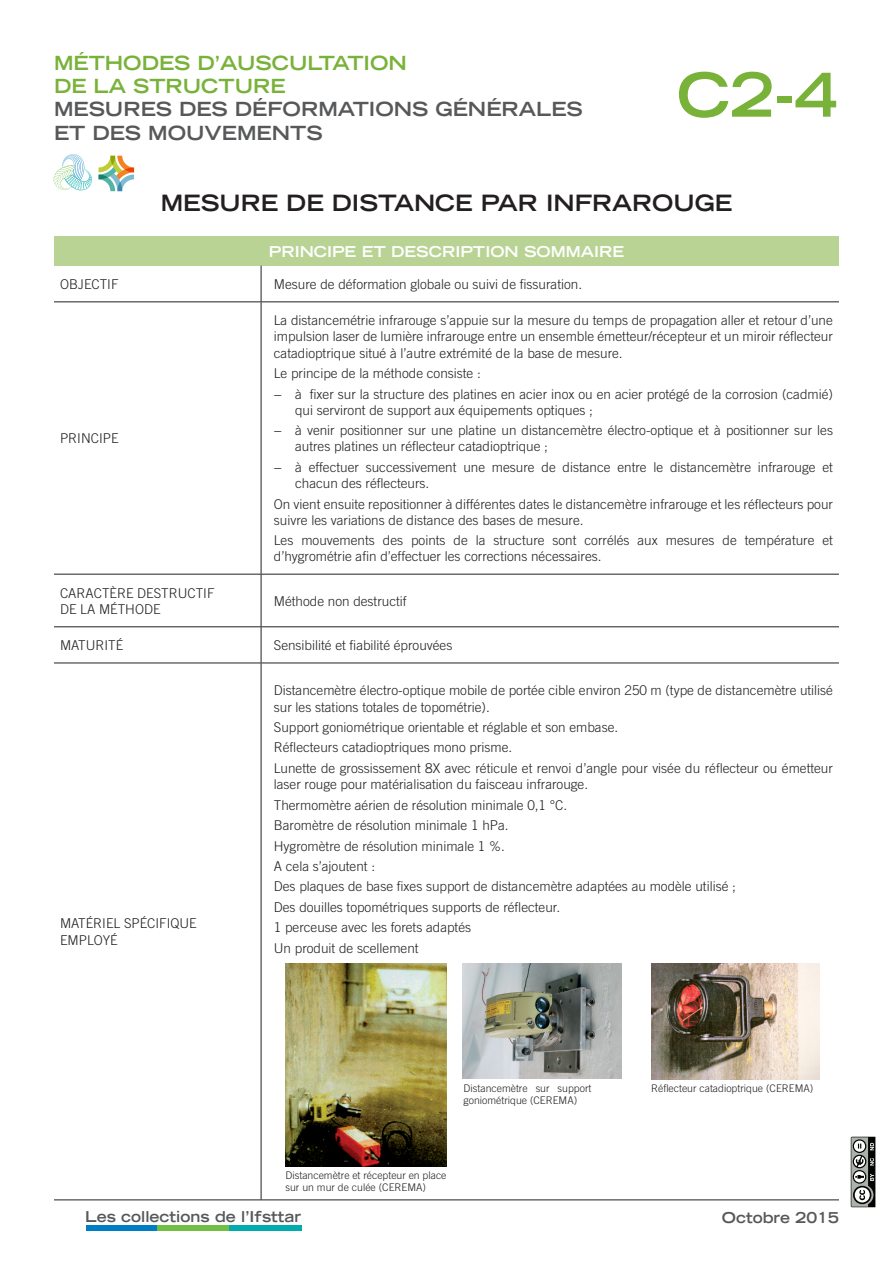
<style>
.page{position:relative;width:893px;height:1263px;background:#fff}
.page>*{position:absolute;margin:0;border:0;box-sizing:border-box;transform-origin:0 0}
.t1{font:700 expanded 60.45px "Trade Gothic LH";color:#79b239}
.t2{font:700 expanded 22.5px "Trade Gothic LH";color:#231f20}
.t3{font:700 expanded 19.5px/23.4px "Trade Gothic LH";color:#57585a}
.t4{font:700 expanded 19.5px/23.4px "Trade Gothic LH";color:#79b239}
.t5{font:700 expanded 15px "Trade Gothic LH";color:#57585a}
.t6{font:700 expanded 15px "Trade Gothic LH";color:#fff}
.t7{font:300 13.5px/20.4px "Trade Gothic";color:#231f20}
.t8{font:300 10.5px/12.6px "Trade Gothic";color:#231f20}
</style>
<div class="page">
<div style="left:86px;top:1226px;width:72px;height:5px;background:#007ec5"></div>
<div style="left:158px;top:1226px;width:72px;height:5px;background:#71bf44"></div>
<div style="left:229px;top:1226px;width:73px;height:5px;background:#00acad"></div>
<svg style="left:851px;top:1137px;width:24px;height:70px;background:#767976"></svg>
<svg style="left:54px;top:154px;width:38px;height:36px"></svg>
<svg style="left:99px;top:156px;width:35px;height:35px"></svg>
<div style="left:54px;top:237px;width:785px;height:29px;background:#b8d394"></div>
<hr style="left:54px;top:301px;width:207px;height:1px;background:#231f20">
<hr style="left:261px;top:301px;width:578px;height:1px;background:#231f20">
<hr style="left:261px;top:302px;width:1px;height:272px;background:#231f20">
<hr style="left:261px;top:266px;width:1px;height:35px;background:#231f20">
<hr style="left:54px;top:574px;width:207px;height:1px;background:#231f20">
<hr style="left:261px;top:574px;width:578px;height:1px;background:#231f20">
<hr style="left:261px;top:574px;width:1px;height:52px;background:#231f20">
<hr style="left:54px;top:626px;width:207px;height:1px;background:#231f20">
<hr style="left:261px;top:626px;width:578px;height:1px;background:#231f20">
<hr style="left:261px;top:627px;width:1px;height:36px;background:#231f20">
<hr style="left:54px;top:663px;width:207px;height:1px;background:#231f20">
<hr style="left:261px;top:663px;width:578px;height:1px;background:#231f20">
<hr style="left:261px;top:663px;width:1px;height:536px;background:#231f20">
<img style="left:285px;top:963px;width:161px;height:204px">
<img style="left:462px;top:963px;width:159px;height:115px">
<img style="left:651px;top:963px;width:168px;height:116px">
<hr style="left:54px;top:1199px;width:785px;height:1px;background:#231f20">
<h3 class="t4" style="left:54px;top:50px;width:354px">MÉTHODES D’AUSCULTATION<br>DE LA STRUCTURE</h3>
<h3 class="t3" style="left:54px;top:97px;width:530px">MESURES DES DÉFORMATIONS GÉNÉRALES<br>ET DES MOUVEMENTS</h3>
<h1 class="t1" style="left:677px;top:55px;width:163px">C2-4</h1>
<h2 class="t2" style="left:161px;top:188px;width:573px">MESURE DE DISTANCE PAR INFRAROUGE</h2>
<p class="t6" style="left:269px;top:242px;width:357px">PRINCIPE ET DESCRIPTION SOMMAIRE</p>
<p class="t7" style="left:60px;top:274px;width:60px">OBJECTIF</p>
<p class="t7" style="left:274px;top:274px;width:310px">Mesure de déformation globale ou suivi de fissuration.</p>
<p class="t7" style="left:60px;top:428px;width:60px">PRINCIPE</p>
<p class="t7" style="left:274px;top:312px;width:561px;line-height:16.2px;text-align:justify">La distancemétrie infrarouge s’appuie sur la mesure du temps de propagation aller et retour d’une impulsion laser de lumière infrarouge entre un ensemble émetteur/récepteur et un miroir réflecteur catadioptrique situé à l’autre extrémité de la base de mesure.</p>
<p class="t7" style="left:274px;top:363px;width:561px">Le principe de la méthode consiste :<br>− à fixer sur la structure des platines en acier inox ou en acier protégé de la corrosion (cadmié)</p>
<p class="t7" style="left:274px;top:400px;width:561px;text-indent:21px">qui serviront de support aux équipements optiques ;<br>− à venir positionner sur une platine un distancemètre électro-optique et à positionner sur les</p>
<p class="t7" style="left:274px;top:436px;width:561px;text-indent:21px">autres platines un réflecteur catadioptrique ;<br>− à effectuer successivement une mesure de distance entre le distancemètre infrarouge et</p>
<p class="t7" style="left:274px;top:473px;width:561px;text-indent:21px">chacun des réflecteurs.<br>On vient ensuite repositionner à différentes dates le distancemètre infrarouge et les réflecteurs pour</p>
<p class="t7" style="left:274px;top:510px;width:561px">suivre les variations de distance des bases de mesure.<br>Les mouvements des points de la structure sont corrélés aux mesures de température et</p>
<p class="t7" style="left:274px;top:546px;width:329px">d’hygrométrie afin d’effectuer les corrections nécessaires.</p>
<p class="t7" style="left:60px;top:584px;width:156px;line-height:16.5px">CARACTÈRE DESTRUCTIF<br>DE LA MÉTHODE</p>
<p class="t7" style="left:274px;top:591px;width:134px">Méthode non destructif</p>
<p class="t7" style="left:60px;top:635px;width:65px">MATURITÉ</p>
<p class="t7" style="left:274px;top:635px;width:180px">Sensibilité et fiabilité éprouvées</p>
<p class="t7" style="left:60px;top:915px;width:138px;line-height:16.5px">MATÉRIEL SPÉCIFIQUE<br>EMPLOYÉ</p>
<p class="t7" style="left:274px;top:682px;width:561px;line-height:16.2px">Distancemètre électro-optique mobile de portée cible environ 250 m (type de distancemètre utilisé sur les stations totales de topométrie).</p>
<p class="t7" style="left:274px;top:717px;width:561px">Support goniométrique orientable et réglable et son embase.<br>Réflecteurs catadioptriques mono prisme.<br>Lunette de grossissement 8X avec réticule et renvoi d’angle pour visée du réflecteur ou émetteur</p>
<p class="t7" style="left:274px;top:774px;width:464px">laser rouge pour matérialisation du faisceau infrarouge.<br>Thermomètre aérien de résolution minimale 0,1 °C.<br>Baromètre de résolution minimale 1 hPa.<br>Hygromètre de résolution minimale 1 %.<br>A cela s’ajoutent :<br>Des plaques de base fixes support de distancemètre adaptées au modèle utilisé ; Des douilles topométriques supports de réflecteur.<br>1 perceuse avec les forets adaptés<br>Un produit de scellement</p>
<p class="t8" style="left:463px;top:1082px;width:129px">Distancemètre sur support goniométrique (CEREMA)</p>
<p class="t8" style="left:651px;top:1082px;width:164px">Réflecteur catadioptrique (CEREMA)</p>
<p class="t8" style="left:285px;top:1168px;width:163px">Distancemètre et récepteur en place sur un mur de culée (CEREMA)</p>
<p class="t5" style="left:85px;top:1207px;width:218px">Les collections de l’Ifsttar</p>
<p class="t5" style="left:722px;top:1208px;width:119px">Octobre 2015</p>
</div>
